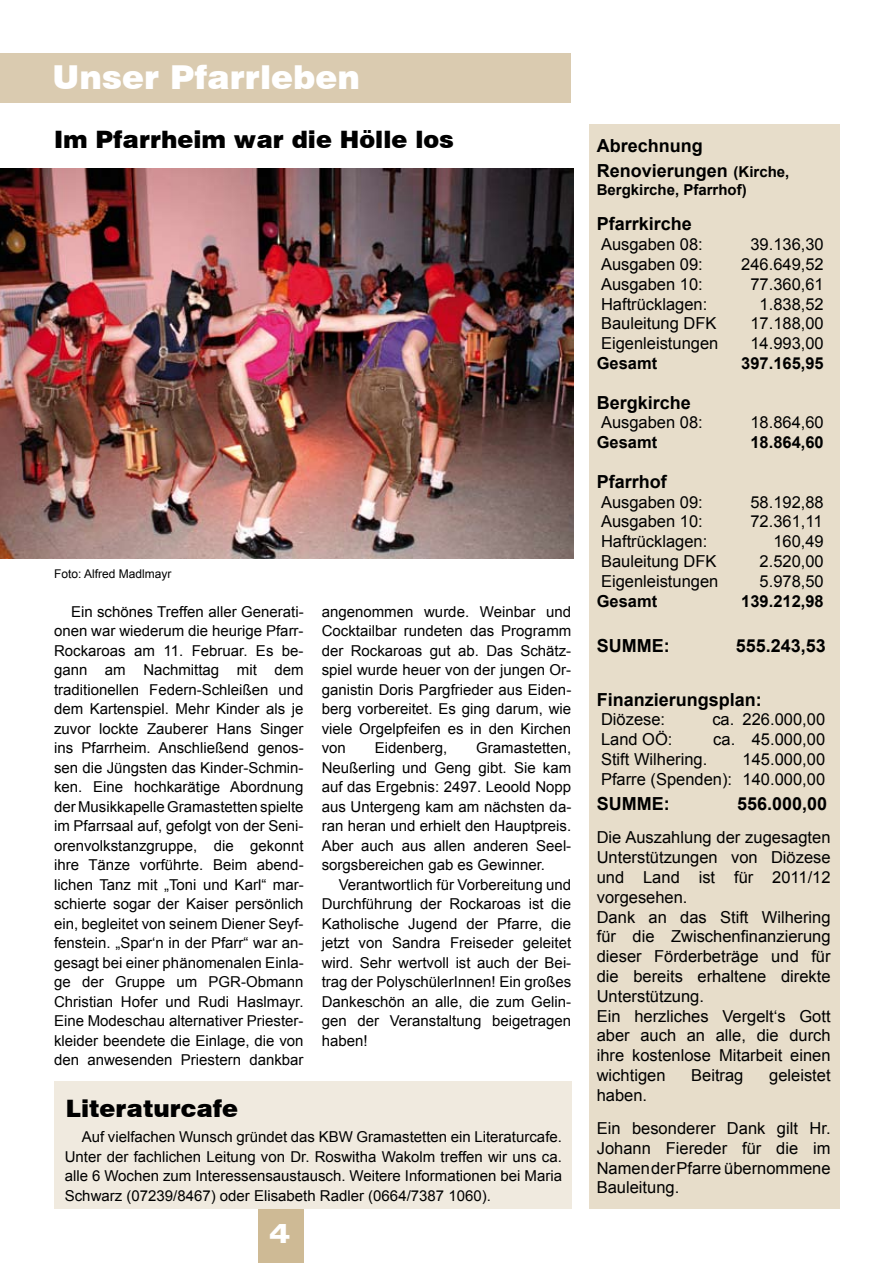
<style>
.page{position:relative;width:893px;height:1263px;background:#fff}
.page>*{position:absolute;margin:0;border:0;box-sizing:border-box;transform-origin:0 0}
.t1{font:900 33px "Swiss 721 BT";color:#fff}
.t2{font:900 expanded 27px "Zurich BT";color:#fff}
.t3{font:900 24px "Swiss 721 BT";color:#000}
.t4{font:700 18px/25.2px "Arial";color:#000}
.t5{font:16.5px/19.8px "Arial";color:#000}
.t6{font:700 16.5px "Arial";color:#000}
.t7{font:15px/19.5px "Arial";color:#000;text-align:justify}
.t8{font:700 15px "Arial";color:#000}
.t9{font:12px "Arial";color:#000}
.s1{font-size:15px}
</style>
<div class="page">
<img style="left:0;top:168px;width:574px;height:390px">
<div style="left:258px;top:1209px;width:45px;height:54px;background:#ceba95"></div>
<div style="left:0;top:53px;width:570px;height:50px;background:#dacbb0"></div>
<div style="left:589px;top:125px;width:251px;height:1084px;background:#e7ddca"></div>
<div style="left:54px;top:1081px;width:517px;height:128px;background:#f0eadf"></div>
<h1 class="t1" style="left:53px;top:57px;width:309px">Unser Pfarrleben</h1>
<h3 class="t3" style="left:54px;top:125px;width:401px">Im Pfarrheim war die Hölle los</h3>
<p class="t9" style="left:54px;top:566px;width:119px">Foto: Alfred Madlmayr</p>
<p class="t7" style="left:54px;top:602px;width:251px;text-indent:17px">Ein schönes Treffen aller Generati&shy;onen war wiederum die heurige Pfarr-Rockaroas am 11. Februar. Es be&shy;gann am Nachmittag mit dem traditionellen Federn-Schleißen und dem Kartenspiel. Mehr Kinder als je zuvor lockte Zauberer Hans Singer ins Pfarrheim. Anschließend genos&shy;sen die Jüngsten das Kinder-Schmin&shy;ken. Eine hochkarätige Abordnung der Musikkapelle Gramastetten spielte im Pfarrsaal auf, gefolgt von der Seni&shy;orenvolkstanzgruppe, die gekonnt ihre Tänze vorführte. Beim abend&shy;lichen Tanz mit „Toni und Karl“ mar&shy;schierte sogar der Kaiser persönlich ein, begleitet von seinem Diener Seyf&shy;fenstein. „Spar‘n in der Pfarr“ war an&shy;gesagt bei einer phänomenalen Einla&shy;ge der Gruppe um PGR-Obmann Christian Hofer und Rudi Haslmayr.<br>Eine Modeschau alternativer Priester&shy;kleider beendete die Einlage, die von den anwesenden Priestern dankbar</p>
<p class="t7" style="left:322px;top:602px;width:251px">angenommen wurde. Weinbar und Cocktailbar rundeten das Programm der Rockaroas gut ab. Das Schätz&shy;spiel wurde heuer von der jungen Or&shy;ganistin Doris Pargfrieder aus Eiden&shy;berg vorbereitet. Es ging darum, wie viele Orgelpfeifen es in den Kirchen von</p>
<p class="t7" style="left:322px;top:738px;width:251px;text-indent:155px">Gramastetten, Neußerling und Geng gibt. Sie kam auf das Ergebnis: 2497. Leoold Nopp aus Untergeng kam am nächsten da&shy;ran heran und erhielt den Hauptpreis.<br>Aber auch aus allen anderen Seel&shy;sorgsbereichen gab es Gewinner.</p>
<p class="t7" style="left:322px;top:875px;width:251px;text-indent:17px">Verantwortlich für Vorbereitung und Durchführung der Rockaroas ist die Katholische Jugend der Pfarre, die jetzt von Sandra Freiseder geleitet wird. Sehr wertvoll ist auch der Bei&shy;trag der PolyschülerInnen! Ein großes Dankeschön an alle, die zum Gelin&shy;gen der Veranstaltung beigetragen haben!</p>
<p class="t7" style="left:375px;top:738px;width:74px">Eidenberg,</p>
<h3 class="t3" style="left:66px;top:1094px;width:174px">Literaturcafe</h3>
<p class="t7" style="left:65px;top:1127px;width:499px;text-indent:17px">Auf vielfachen Wunsch gründet das KBW Gramastetten ein Literaturcafe.<br>Unter der fachlichen Leitung von Dr. Roswitha Wakolm treffen wir uns ca. alle 6 Wochen zum Interessensaustausch. Weitere Informationen bei Maria Schwarz (07239/8467) oder Elisabeth Radler (0664/7387 1060).</p>
<h2 class="t2" style="left:270px;top:1217px;width:22px">4</h2>
<p class="t4" style="left:597px;top:134px;width:194px">Abrechnung<br>Renovierungen <span class="s1">(Kirche,</span></p>
<p class="t8" style="left:597px;top:180px;width:152px">Bergkirche, Pfarrhof)</p>
<p class="t4" style="left:597px;top:212px;width:97px">Pfarrkirche</p>
<p class="t5" style="left:601px;top:235px;width:103px">Ausgaben 08:</p>
<p class="t5" style="left:750px;top:235px;width:75px">39.136,30</p>
<p class="t5" style="left:601px;top:254px;width:103px">Ausgaben 09:</p>
<p class="t5" style="left:741px;top:254px;width:84px">246.649,52</p>
<p class="t5" style="left:601px;top:274px;width:103px">Ausgaben 10:</p>
<p class="t5" style="left:750px;top:274px;width:75px">77.360,61</p>
<p class="t5" style="left:601px;top:294px;width:108px">Haftrücklagen:</p>
<p class="t5" style="left:759px;top:294px;width:66px">1.838,52</p>
<p class="t5" style="left:601px;top:314px;width:117px">Bauleitung DFK</p>
<p class="t5" style="left:750px;top:314px;width:75px">17.188,00</p>
<p class="t5" style="left:601px;top:334px;width:119px">Eigenleistungen</p>
<p class="t5" style="left:750px;top:334px;width:75px">14.993,00</p>
<p class="t6" style="left:597px;top:352px;width:62px">Gesamt</p>
<p class="t6" style="left:741px;top:352px;width:84px">397.165,95</p>
<p class="t4" style="left:597px;top:390px;width:96px">Bergkirche</p>
<p class="t5" style="left:601px;top:413px;width:103px">Ausgaben 08:</p>
<p class="t5" style="left:750px;top:413px;width:75px">18.864,60</p>
<p class="t6" style="left:597px;top:431px;width:62px">Gesamt</p>
<p class="t6" style="left:750px;top:431px;width:75px">18.864,60</p>
<p class="t4" style="left:597px;top:469px;width:72px">Pfarrhof</p>
<p class="t5" style="left:601px;top:492px;width:103px">Ausgaben 09:</p>
<p class="t5" style="left:750px;top:492px;width:75px">58.192,88</p>
<p class="t5" style="left:601px;top:512px;width:103px">Ausgaben 10:</p>
<p class="t5" style="left:750px;top:512px;width:74px">72.361,11</p>
<p class="t5" style="left:601px;top:532px;width:108px">Haftrücklagen:</p>
<p class="t5" style="left:773px;top:532px;width:52px">160,49</p>
<p class="t5" style="left:601px;top:551px;width:117px">Bauleitung DFK</p>
<p class="t5" style="left:759px;top:551px;width:66px">2.520,00</p>
<p class="t5" style="left:601px;top:571px;width:119px">Eigenleistungen</p>
<p class="t5" style="left:759px;top:571px;width:66px">5.978,50</p>
<p class="t6" style="left:597px;top:590px;width:62px">Gesamt</p>
<p class="t6" style="left:741px;top:590px;width:84px">139.212,98</p>
<p class="t4" style="left:597px;top:633px;width:74px">SUMME:</p>
<p class="t4" style="left:736px;top:633px;width:92px">555.243,53</p>
<p class="t4" style="left:597px;top:687px;width:167px">Finanzierungsplan:</p>
<p class="t5" style="left:601px;top:710px;width:66px">Diözese:</p>
<p class="t5" style="left:712px;top:710px;width:114px">ca. 226.000,00</p>
<p class="t5" style="left:601px;top:730px;width:73px">Land OÖ:</p>
<p class="t5" style="left:713px;top:730px;width:113px">ca. 45.000,00</p>
<p class="t5" style="left:601px;top:749px;width:108px">Stift Wilhering.</p>
<p class="t5" style="left:601px;top:749px;width:226px;text-align:right">145.000,00<br>Pfarre (Spenden): 140.000,00</p>
<p class="t4" style="left:597px;top:792px;width:74px">SUMME:</p>
<p class="t4" style="left:737px;top:792px;width:92px">556.000,00</p>
<p class="t5" style="left:597px;top:828px;width:235px">Die Auszahlung der zugesagten<br>Unterstützungen von Diözese und Land ist für 2011/12 vorgesehen.<br>Dank an das Stift Wilhering für die Zwischenfinanzierung dieser Förderbeträge und für die bereits erhaltene direkte<br>Unterstützung.<br>Ein herzliches Vergelt‘s Gott aber auch an alle, die durch ihre kostenlose Mitarbeit einen wichtigen</p>
<p class="t5" style="left:691px;top:1065px;width:54px">Beitrag</p>
<p class="t5" style="left:769px;top:1065px;width:63px">geleistet</p>
<p class="t5" style="left:597px;top:1078px;width:235px;line-height:33.3px">haben.<br>Ein besonderer Dank gilt Hr.</p>
<p class="t5" style="left:597px;top:1138px;width:235px;text-align:justify">Johann Fiereder für die im Namen der Pfarre übernommene Bauleitung.</p>
</div>
